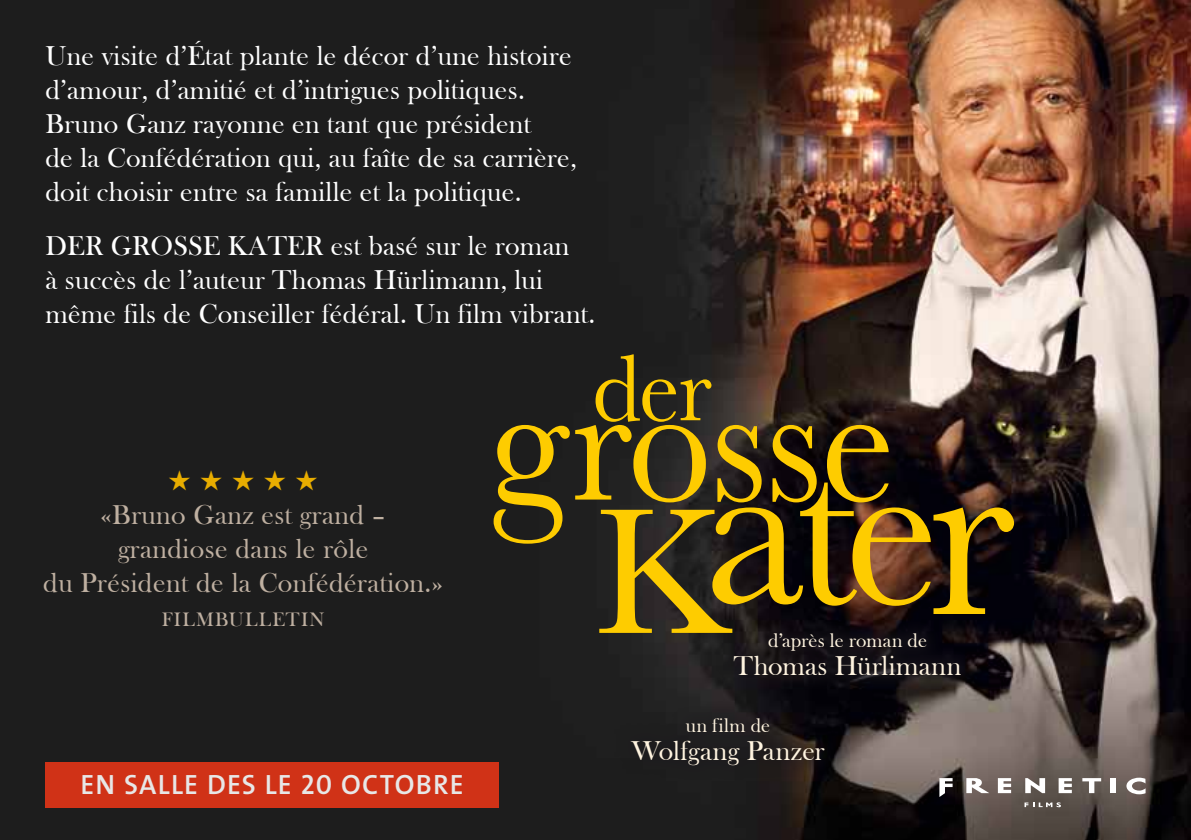
<style>
.page{position:relative;width:1191px;height:840px;background:#fff}
.page>*{position:absolute;margin:0;border:0;box-sizing:border-box;transform-origin:0 0}
.t1{font:28px/34px "Bask Old Face";letter-spacing:.01em;color:#fff}
.t2{font:28px/34px "Bask Old Face";letter-spacing:.015em;color:#bfb0a1;text-align:center}
.t3{font:28px "Bask Old Face";color:#fff4e0}
.t4{font:600 28px "The Sans";letter-spacing:.045em;color:#fff}
.t5{font:28px "Zapf Dingbats ITC";color:#e8ad00}
.t6{font:20px "Bask Old Face";letter-spacing:.005em;color:#fff4e0}
.t7{font:20px "Bask Old Face";letter-spacing:.07em;color:#bfb0a1}
.s1{font-family:"The Sans Semi Bold Caps";font-weight:400}
</style>
<div class="page">
<img style="left:0;top:0;width:1191px;height:839px">
<svg style="left:966px;top:777px;width:23px;height:15px"></svg>
<svg style="left:939px;top:777px;width:13px;height:19px"></svg>
<svg style="left:998px;top:777px;width:13px;height:15px"></svg>
<svg style="left:1025px;top:777px;width:20px;height:15px"></svg>
<svg style="left:1082px;top:777px;width:19px;height:15px"></svg>
<div style="left:1110px;top:777px;width:6px;height:15px;background:#fff"></div>
<svg style="left:1058px;top:777px;width:13px;height:15px"></svg>
<svg style="left:1024px;top:801px;width:37px;height:5px"></svg>
<svg style="left:1126px;top:777px;width:19px;height:16px"></svg>
<div style="left:45px;top:762px;width:454px;height:45px;background:#d03217"></div>
<svg style="left:599px;top:482px;width:415px;height:150px;background:#624b11"></svg>
<svg style="left:493px;top:424px;width:395px;height:119px;background:#604f13"></svg>
<svg style="left:595px;top:354px;width:116px;height:67px;background:#504519"></svg>
<div style="left:610px;top:697px;width:227px;height:82px;background:#1a171c;opacity:.8"></div>
<div style="left:712px;top:612px;width:263px;height:78px;background:#1a171c;opacity:.8"></div>
<p class="t1" style="left:45px;top:39px;width:533px">Une visite d’État plante le décor d’une histoire d’amour, d’amitié et d’intrigues politiques.<br>Bruno Ganz rayonne en tant que président<br>de la Confédération qui, au faîte de sa carrière, doit choisir entre sa famille et la politique.</p>
<p class="t1" style="left:45px;top:229px;width:551px">DER GROSSE KATER est basé sur le roman<br>à succès de l’auteur Thomas Hürlimann, lui même fils de Conseiller fédéral. Un film vibrant.</p>
<p class="t5" style="left:168px;top:466px;width:151px">★ ★ ★ ★ ★</p>
<p class="t2" style="left:43px;top:497px;width:401px">«Bruno Ganz est grand – grandiose dans le rôle<br>du Président de la Confédération.»</p>
<p class="t7" style="left:162px;top:607px;width:164px">Filmbulletin</p>
<p class="t4" style="left:81px;top:761px;width:381px">EN SALLE DES LE <span class="s1">20</span> OCTOBRE</p>
<p class="t6" style="left:768px;top:628px;width:160px">d’après le roman de</p>
<p class="t3" style="left:734px;top:649px;width:229px">Thomas Hürlimann</p>
<p class="t6" style="left:686px;top:713px;width:86px">un film de</p>
<p class="t3" style="left:631px;top:734px;width:194px">Wolfgang Panzer</p>
</div>
